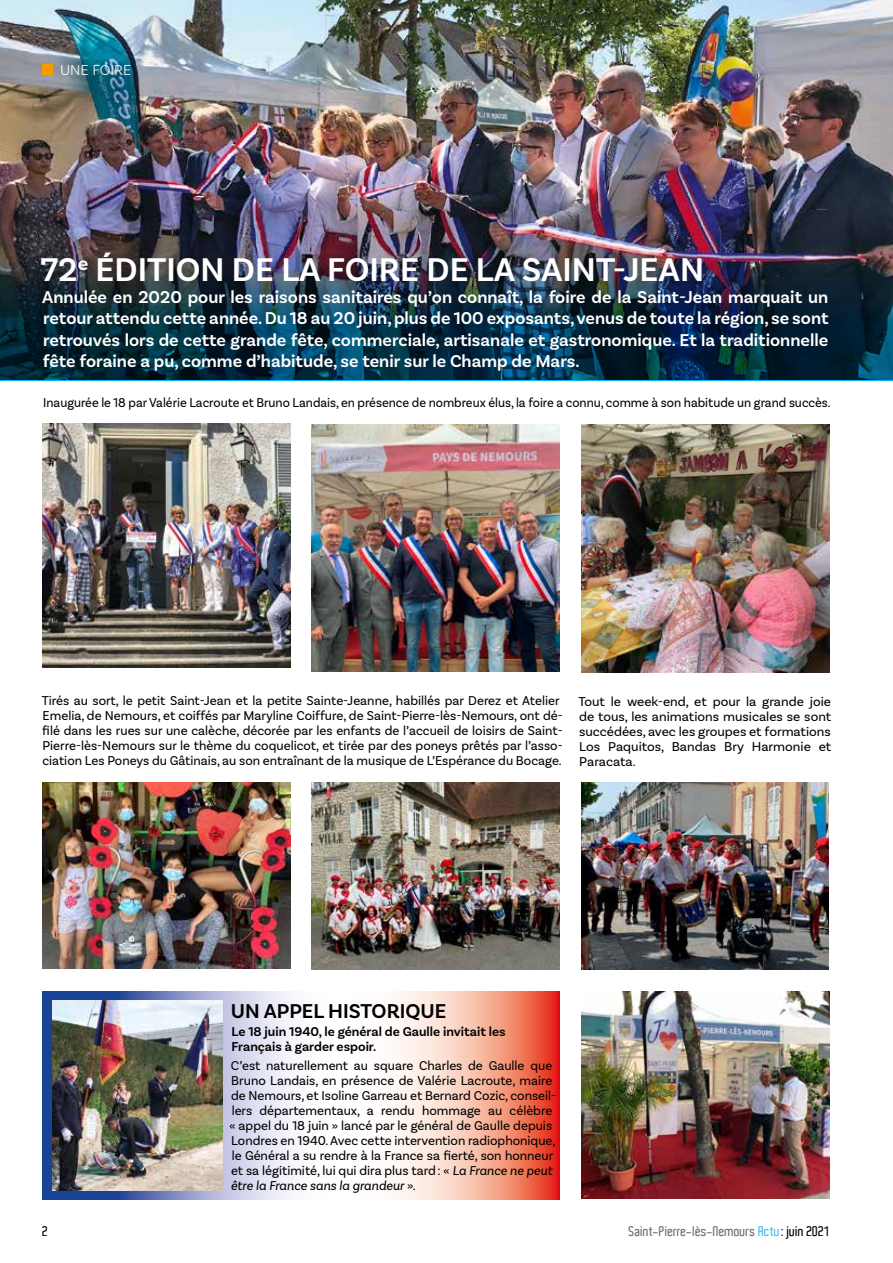
<style>
.page{position:relative;width:893px;height:1263px;background:#fff}
.page>*{position:absolute;margin:0;border:0;box-sizing:border-box;transform-origin:0 0}
.t1{font:600 34.5px "Basic Sans";color:#fff}
.t2{font:600 21px "Basic Sans";color:#000}
.t3{font:600 18px/21.6px "Basic Sans";color:#fff;text-align:justify}
.t4{font:300 15px "Basic Sans";color:#fff}
.t5{font:13.5px/15px "Basic Sans";color:#000}
.t6{font:13.5px "Basic Sans";color:#000;scale:.94 1}
.t7{font:600 13.5px/15px "Basic Sans";color:#000}
.t8{font:600 13.5px "Aldo";color:#706f6f}
.t9{font:600 13.5px "Aldo";color:#000}
.s1{font-style:italic}
.s2{color:#41c0f0}
.s3{color:#000}
</style>
<div class="page">
<img style="left:0;top:0;width:893px;height:236px">
<img style="left:0;top:236px;width:893px;height:145px">
<svg style="left:43px;top:991px;width:517px;height:208px"></svg>
<div style="left:43px;top:64px;width:10px;height:11px;background:#f59c00"></div>
<img style="left:43px;top:424px;width:248px;height:244px">
<img style="left:52px;top:1000px;width:170px;height:190px">
<img style="left:43px;top:782px;width:248px;height:186px">
<img style="left:581px;top:782px;width:247px;height:187px">
<img style="left:312px;top:782px;width:248px;height:187px">
<img style="left:311px;top:424px;width:248px;height:248px">
<img style="left:581px;top:991px;width:248px;height:208px">
<img style="left:581px;top:424px;width:248px;height:248px">
<p class="t4" style="left:60px;top:61px;width:73px">UNE FOIRE</p>
<h1 class="t1" style="left:40px;top:249px;width:665px">72<sup>e</sup> ÉDITION DE LA FOIRE DE LA SAINT-JEAN</h1>
<p class="t3" style="left:42px;top:286px;width:788px">Annulée en 2020 pour les raisons sanitaires qu’on connaît, la foire de la Saint-Jean marquait un retour attendu cette année. Du 18 au 20 juin, plus de 100 exposants, venus de toute la région, se sont retrouvés lors de cette grande fête, commerciale, artisanale et gastronomique. Et la traditionnelle fête foraine a pu, comme d’habitude, se tenir sur le Champ de Mars.</p>
<p class="t6" style="left:43px;top:395px;width:839px">Inaugurée le 18 par Valérie Lacroute et Bruno Landais, en présence de nombreux élus, la foire a connu, comme à son habitude un grand succès.</p>
<p class="t5" style="left:42px;top:693px;width:523px">Tirés au sort, le petit Saint-Jean et la petite Sainte-Jeanne, habillés par Derez et Atelier Emelia, de Nemours, et coiffés par Maryline Coiffure, de Saint-Pierre-lès-Nemours, ont dé&shy;filé dans les rues sur une calèche, décorée par les enfants de l’accueil de loisirs de Saint-Pierre-lès-Nemours sur le thème du coquelicot, et tirée par des poneys prêtés par l’asso&shy;ciation Les Poneys du Gâtinais, au son entraînant de la musique de L’Espérance du Bocage.</p>
<p class="t5" style="left:578px;top:694px;width:254px;text-align:justify">Tout le week-end, et pour la grande joie de tous, les animations musicales se sont succédées, avec les groupes et formations Los Paquitos, Bandas Bry Harmonie et Paracata.</p>
<h2 class="t2" style="left:231px;top:998px;width:217px">UN APPEL HISTORIQUE</h2>
<p class="t7" style="left:231px;top:1024px;width:276px">Le 18 juin 1940, le général de Gaulle invitait les<br>Français à garder espoir.</p>
<p class="t5" style="left:230px;top:1058px;width:328px">C’est naturellement au square Charles de Gaulle que Bruno Landais, en présence de Valérie Lacroute, maire de Nemours, et Isoline Garreau et Bernard Cozic, conseil&shy;lers départementaux, a rendu hommage au célèbre « appel du 18 juin » lancé par le général de Gaulle depuis Londres en 1940. Avec cette intervention radiophonique, le Général a su rendre à la France sa fierté, son honneur et sa légitimité, lui qui dira plus tard: « <span class="s1">La France ne peut être la France sans la grandeur</span> ».</p>
<p class="t9" style="left:43px;top:1223px;width:7px">2</p>
<p class="t8" style="left:629px;top:1223px;width:202px">Saint-Pierre-lès-Nemours <span class="s2">Actu</span> <span class="s3">: juin 2021</span></p>
</div>
